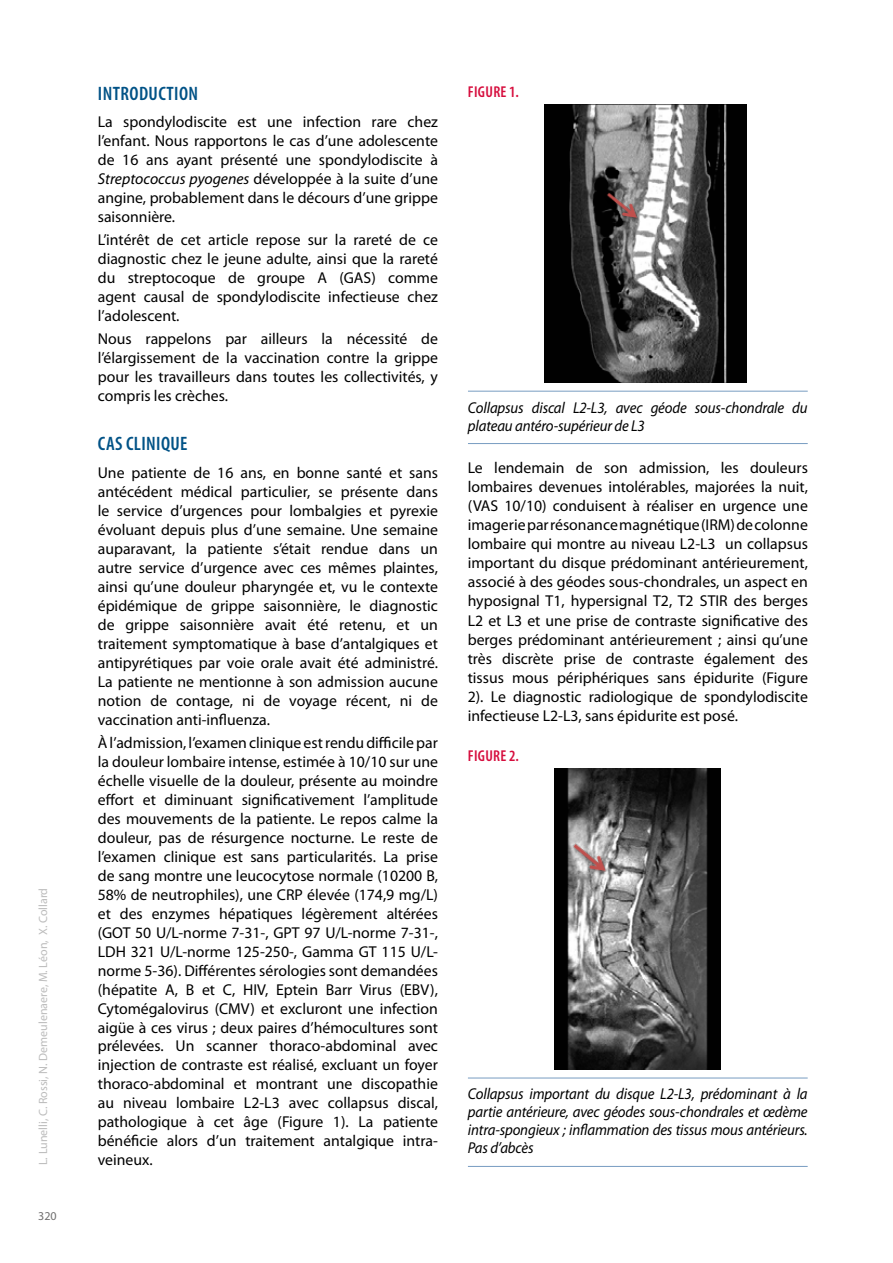
<style>
.page{position:relative;width:893px;height:1263px;background:#fff}
.page>*{position:absolute;margin:0;border:0;box-sizing:border-box;transform-origin:0 0}
.t1{font:600 condensed 19.5px "Myriad Pro";letter-spacing:.02em;color:#005286}
.t2{font:15.75px/19px "Myriad Pro";color:#000;text-align:justify}
.t3{font:italic 15.75px/18px "Myriad Pro";letter-spacing:-.01em;color:#000;scale:.94 1}
.t4{font:600 condensed 15.75px "Myriad Pro";letter-spacing:.02em;color:#d60d3d}
.t5{font:12px "Myriad Pro";color:#bcbcbc}
.t6{font:12px "Myriad Pro";color:#706f6f}
.s1{font-style:italic}
</style>
<div class="page">
<hr style="left:468px;top:391px;width:340px;height:1px;background:#779cc1">
<hr style="left:468px;top:443px;width:340px;height:1px;background:#779cc1">
<img style="left:544px;top:104px;width:203px;height:278px">
<img style="left:555px;top:769px;width:166px;height:300px">
<img style="left:603px;top:191px;width:53px;height:48px">
<hr style="left:468px;top:1078px;width:340px;height:1px;background:#779cc1">
<hr style="left:468px;top:1166px;width:340px;height:1px;background:#779cc1">
<img style="left:568px;top:842px;width:58px;height:52px">
<p class="t5" style="left:37px;top:1165px;width:279px;rotate:-90deg">L. Lunelli, C. Rossi, N. Demeulenaere, M. Léon, X. Collard</p>
<p class="t6" style="left:38px;top:1210px;width:20px">320</p>
<p class="t1" style="left:98px;top:83px;width:102px">INTRODUCTION</p>
<p class="t2" style="left:98px;top:113px;width:342px">La spondylodiscite est une infection rare chez l’enfant. Nous rapportons le cas d’une adolescente de 16 ans ayant présenté une spondylodiscite à <span class="s1">Streptococcus pyogenes</span> développée à la suite d’une angine, probablement dans le décours d’une grippe saisonnière.</p>
<p class="t2" style="left:98px;top:231px;width:342px">L’intérêt de cet article repose sur la rareté de ce diagnostic chez le jeune adulte, ainsi que la rareté du streptocoque de groupe A (GAS) comme agent causal de spondylodiscite infectieuse chez l’adolescent.</p>
<p class="t2" style="left:98px;top:330px;width:342px">Nous rappelons par ailleurs la nécessité de l’élargissement de la vaccination contre la grippe pour les travailleurs dans toutes les collectivités, y compris les crèches.</p>
<p class="t1" style="left:98px;top:433px;width:91px">CAS CLINIQUE</p>
<p class="t2" style="left:98px;top:463px;width:342px">Une patiente de 16 ans, en bonne santé et sans antécédent médical particulier, se présente dans le service d’urgences pour lombalgies et pyrexie évoluant depuis plus d’une semaine. Une semaine auparavant, la patiente s’était rendue dans un autre service d’urgence avec ces mêmes plaintes, ainsi qu’une douleur pharyngée et, vu le contexte épidémique de grippe saisonnière, le diagnostic de grippe saisonnière avait été retenu, et un traitement symptomatique à base d’antalgiques et antipyrétiques par voie orale avait été administré.<br>La patiente ne mentionne à son admission aucune notion de contage, ni de voyage récent, ni de vaccination anti-influenza.</p>
<p class="t2" style="left:98px;top:733px;width:342px">À l’admission, l’examen clinique est rendu difficile par la douleur lombaire intense, estimée à 10/10 sur une échelle visuelle de la douleur, présente au moindre effort et diminuant significativement l’amplitude des mouvements de la patiente. Le repos calme la douleur, pas de résurgence nocturne. Le reste de l’examen clinique est sans particularités. La prise de sang montre une leucocytose normale (10200 B, 58% de neutrophiles), une CRP élevée (174,9 mg/L) et des enzymes hépatiques légèrement altérées (GOT 50 U/L-norme 7-31-, GPT 97 U/L-norme 7-31-, LDH 321 U/L-norme 125-250-, Gamma GT 115 U/L&shy;norme 5-36). Différentes sérologies sont demandées (hépatite A, B et C, HIV, Eptein Barr Virus (EBV), Cytomégalovirus (CMV) et excluront une infection aigüe à ces virus ; deux paires d’hémocultures sont prélevées. Un scanner thoraco-abdominal avec injection de contraste est réalisé, excluant un foyer thoraco-abdominal et montrant une discopathie au niveau lombaire L2-L3 avec collapsus discal, pathologique à cet âge (Figure 1). La patiente bénéficie alors d’un traitement antalgique intra&shy;veineux.</p>
<p class="t4" style="left:468px;top:83px;width:53px">FIGURE 1.</p>
<p class="t3" style="left:468px;top:399px;width:363px">Collapsus discal L2-L3, avec géode sous-chondrale du plateau antéro-supérieur de L3</p>
<p class="t2" style="left:468px;top:458px;width:342px">Le lendemain de son admission, les douleurs lombaires devenues intolérables, majorées la nuit, (VAS 10/10) conduisent à réaliser en urgence une imagerie par résonance magnétique (IRM) de colonne lombaire qui montre au niveau L2-L3 un collapsus important du disque prédominant antérieurement, associé à des géodes sous-chondrales, un aspect en hyposignal T1, hypersignal T2, T2 STIR des berges L2 et L3 et une prise de contraste significative des berges prédominant antérieurement ; ainsi qu’une très discrète prise de contraste également des tissus mous périphériques sans épidurite (Figure 2). Le diagnostic radiologique de spondylodiscite infectieuse L2-L3, sans épidurite est posé.</p>
<p class="t4" style="left:468px;top:747px;width:53px">FIGURE 2.</p>
<p class="t3" style="left:468px;top:1085px;width:363px;text-align:justify">Collapsus important du disque L2-L3, prédominant à la partie antérieure, avec géodes sous-chondrales et œdème intra-spongieux ; inflammation des tissus mous antérieurs.<br>Pas d’abcès</p>
</div>
